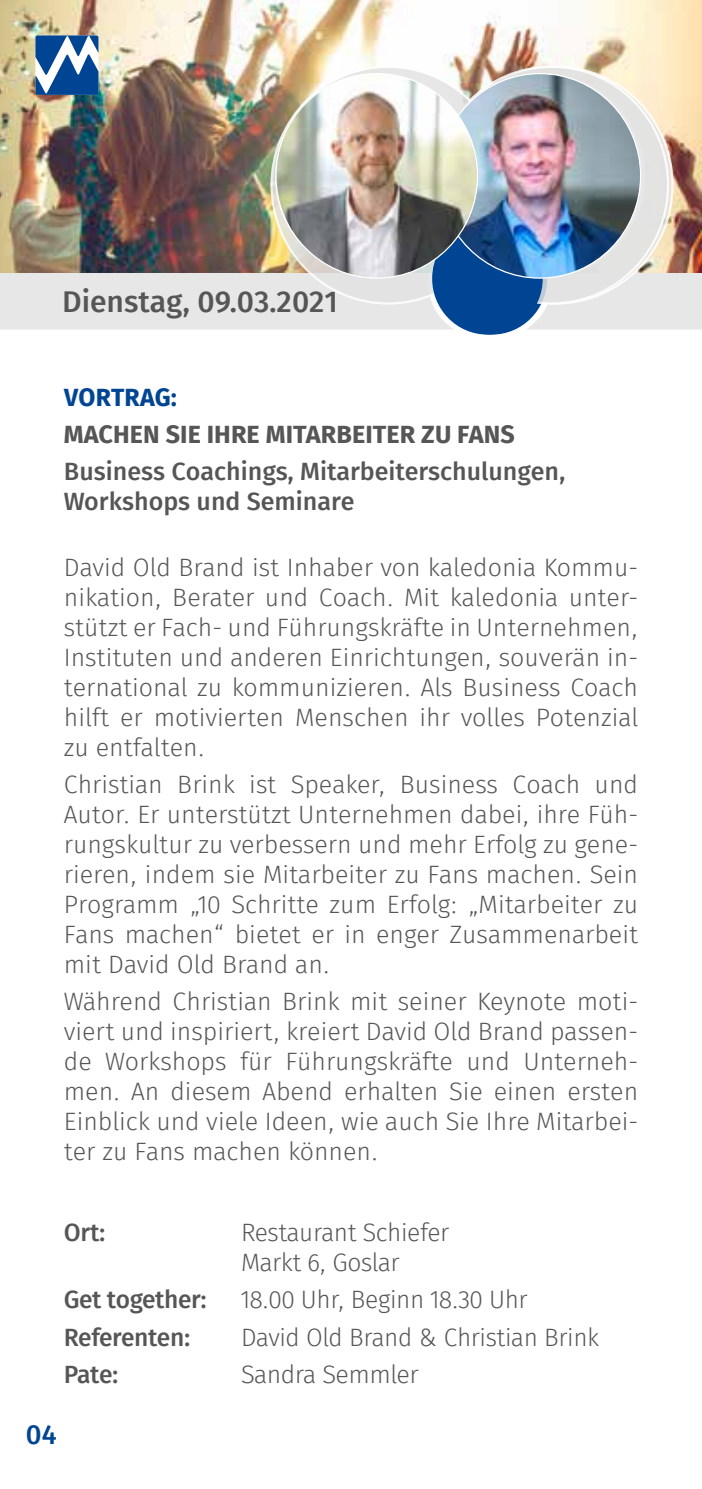
<style>
.page{position:relative;width:702px;height:1489px;background:#fff}
.page>*{position:absolute;margin:0;border:0;box-sizing:border-box;transform-origin:0 0}
.t1{font:500 30px "Fira Sans";color:#565656}
.t2{font:500 27.5px "Fira Sans";color:#004594}
.t3{font:300 25px/30px "Fira Sans";color:#565656;text-align:justify}
.t4{font:500 25px/30px "Fira Sans";color:#565656}
.t5{font:700 25px "Fira Sans";letter-spacing:.005em;color:#565656}
.t6{font:300 25px "Fira Sans";letter-spacing:-.02em;color:#565656}
.t7{font:700 25px "Fira Sans";letter-spacing:.005em;color:#004594}
</style>
<div class="page">
<img style="left:0;top:0;width:702px;height:230px">
<svg style="left:35px;top:35px;width:63px;height:60px"></svg>
<svg style="left:507px;top:64px;width:163px;height:166px"></svg>
<img style="left:269px;top:64px;width:238px;height:166px">
<svg style="left:0;top:230px;width:702px;height:104px"></svg>
<img style="left:477px;top:74px;width:163px;height:204px">
<img style="left:276px;top:74px;width:201px;height:204px">
<p class="t1" style="left:62px;top:280px;width:277px">Dienstag, 09.03.2021</p>
<p class="t7" style="left:64px;top:380px;width:114px">VORTRAG:</p>
<p class="t5" style="left:64px;top:417px;width:452px">MACHEN SIE IHRE MITARBEITER ZU FANS</p>
<p class="t4" style="left:64px;top:458px;width:503px">Business Coachings, Mitarbeiterschulungen,<br>Workshops und Seminare</p>
<p class="t3" style="left:64px;top:554px;width:576px">David Old Brand ist Inhaber von kaledonia Kommu&shy;nikation, Berater und Coach. Mit kaledonia unter&shy;stützt er Fach- und Führungskräfte in Unternehmen, Instituten und anderen Einrichtungen, souverän in&shy;ternational zu kommunizieren. Als Business Coach hilft er motivierten Menschen ihr volles Potenzial zu entfalten.</p>
<p class="t3" style="left:64px;top:771px;width:576px">Christian Brink ist Speaker, Business Coach und Autor. Er unterstützt Unternehmen dabei, ihre Füh&shy;rungskultur zu verbessern und mehr Erfolg zu gene&shy;rieren, indem sie Mitarbeiter zu Fans machen. Sein Programm „10 Schritte zum Erfolg: „Mitarbeiter zu Fans machen“ bietet er in enger Zusammenarbeit mit David Old Brand an.</p>
<p class="t3" style="left:64px;top:988px;width:576px">Während Christian Brink mit seiner Keynote moti&shy;viert und inspiriert, kreiert David Old Brand passen&shy;de Workshops für Führungskräfte und Unterneh&shy;men. An diesem Abend erhalten Sie einen ersten Einblick und viele Ideen, wie auch Sie Ihre Mitarbei&shy;ter zu Fans machen können.</p>
<p class="t4" style="left:64px;top:1219px;width:43px">Ort:</p>
<p class="t3" style="left:241px;top:1219px;width:210px">Restaurant Schiefer<br>Markt 6, Goslar</p>
<p class="t4" style="left:64px;top:1286px;width:144px">Get together:</p>
<p class="t3" style="left:241px;top:1286px;width:288px">18.00 Uhr, Beginn 18.30 Uhr</p>
<p class="t4" style="left:64px;top:1323px;width:128px">Referenten:</p>
<p class="t3" style="left:241px;top:1323px;width:359px">David Old Brand &amp; Christian Brink</p>
<p class="t4" style="left:64px;top:1360px;width:56px">Pate:</p>
<p class="t6" style="left:241px;top:1356px;width:179px">Sandra Semmler</p>
<p class="t2" style="left:26px;top:1414px;width:32px">04</p>
</div>
